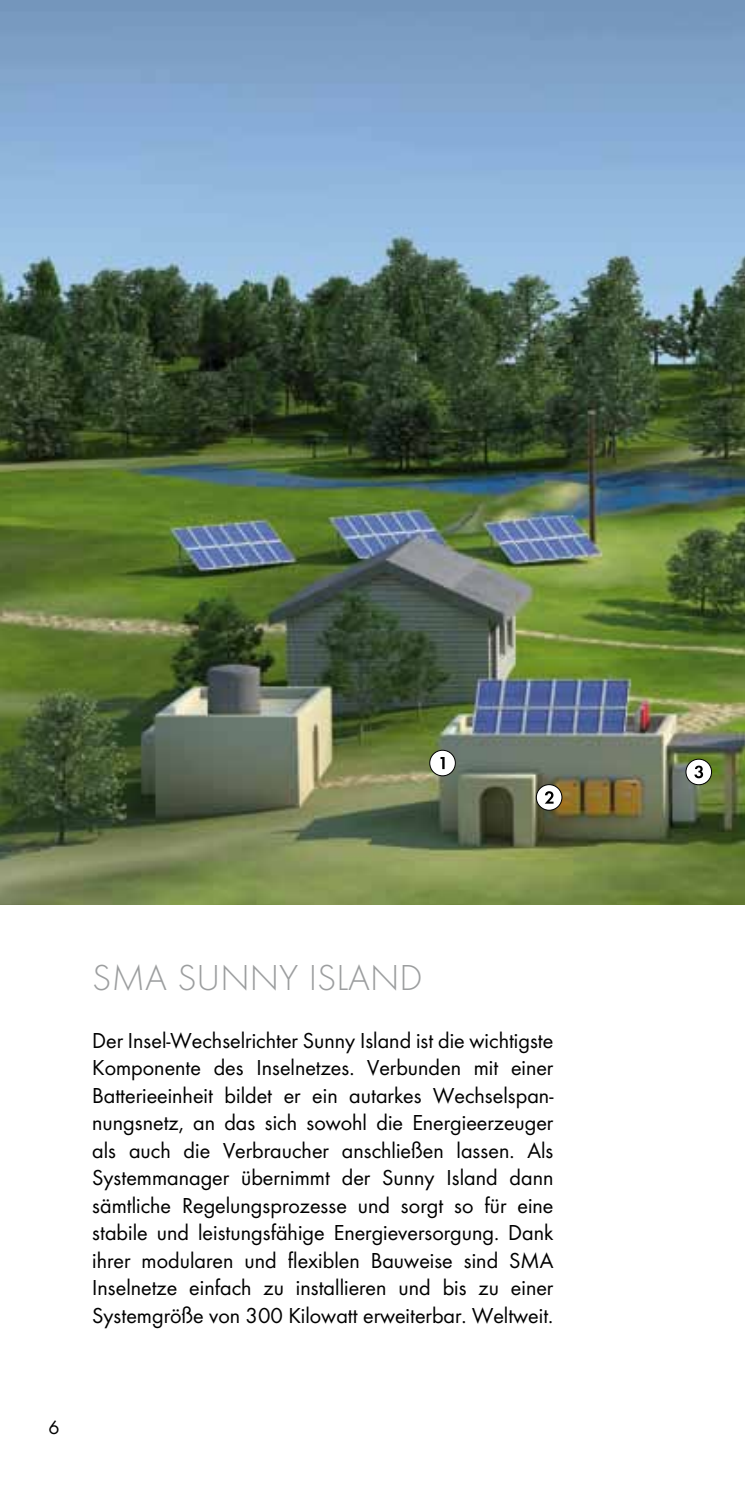
<style>
.page{position:relative;width:745px;height:1489px;background:#fff}
.page>*{position:absolute;margin:0;border:0;box-sizing:border-box;transform-origin:0 0}
.t1{font:37.5px "SMA Futura Global Light";color:#9c9e9f}
.t2{font:22.5px/27.5px "SMA Futura Global";color:#000;text-align:justify}
.t3{font:20px "SMA Futura Global";color:#000}
</style>
<div class="page">
<img style="left:0;top:0;width:744px;height:904px">
<div style="left:429px;top:750px;width:26px;height:25px;background:#fff;border-radius:50%"></div>
<div style="left:429px;top:750px;width:26px;height:26px;border:1px solid #000;border-radius:50%"></div>
<svg style="left:440px;top:757px;width:4px;height:12px"></svg>
<svg style="left:536px;top:784px;width:25px;height:26px"></svg>
<div style="left:535px;top:784px;width:27px;height:26px;border:1px solid #000;border-radius:50%"></div>
<svg style="left:544px;top:791px;width:9px;height:12px"></svg>
<div style="left:685px;top:759px;width:26px;height:25px;background:#fff;border-radius:50%"></div>
<div style="left:685px;top:758px;width:26px;height:27px;border:1px solid #000;border-radius:50%"></div>
<svg style="left:694px;top:765px;width:8px;height:13px"></svg>
<h1 class="t1" style="left:92px;top:955px;width:332px">SMA SUNNY ISLAND</h1>
<p class="t2" style="left:92px;top:1026px;width:462px">Der Insel-Wechselrichter Sunny Island ist die wichtigste Komponente des Inselnetzes. Verbunden mit einer Batterieeinheit bildet er ein autarkes Wechselspan&shy;nungsnetz, an das sich sowohl die Energieerzeuger als auch die Verbraucher anschließen lassen. Als Systemmanager übernimmt der Sunny Island dann sämtliche Regelungsprozesse und sorgt so für eine stabile und leistungsfähige Energieversorgung. Dank ihrer modularen und flexiblen Bauweise sind SMA Inselnetze einfach zu installieren und bis zu einer Systemgröße von 300 Kilowatt erweiterbar. Weltweit.</p>
<p class="t3" style="left:48px;top:1414px;width:13px">6</p>
</div>
